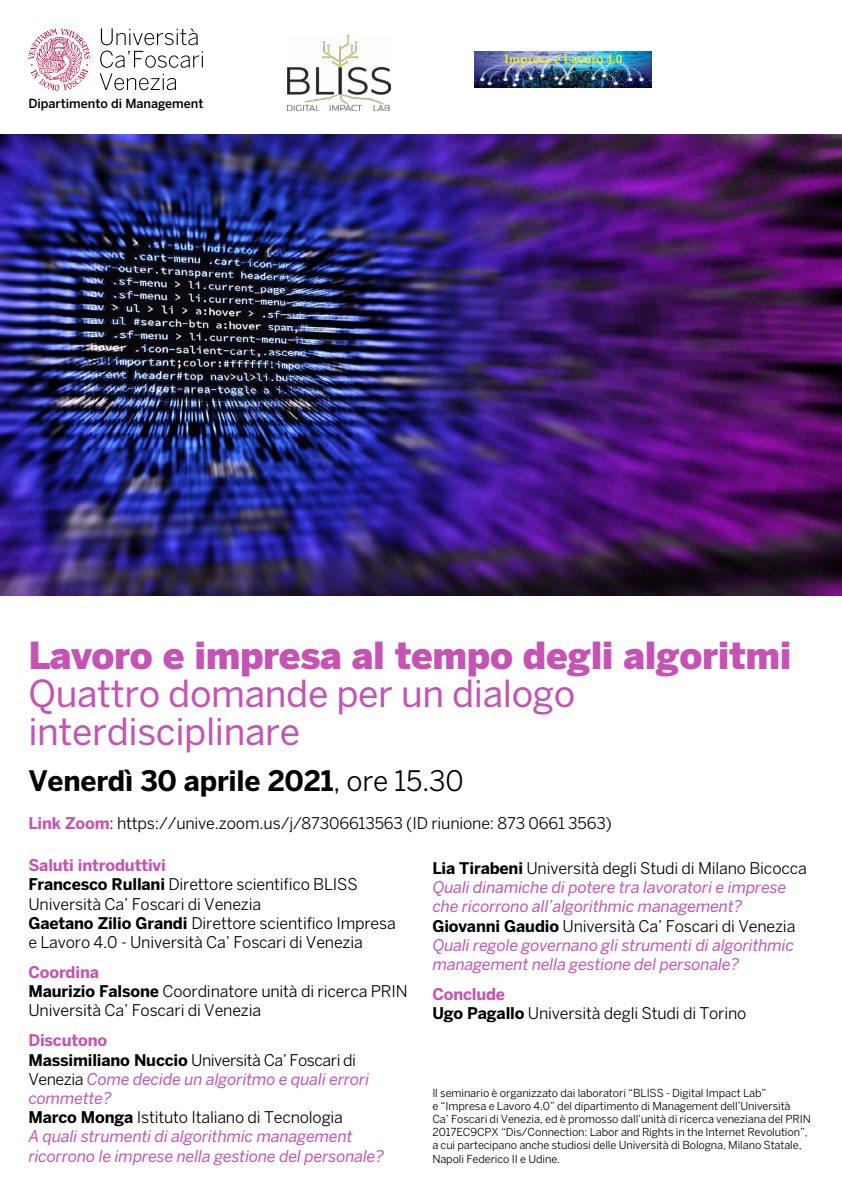
<style>
.page{position:relative;width:842px;height:1191px;background:#fff}
.page>*{position:absolute;margin:0;border:0;box-sizing:border-box;transform-origin:0 0}
.t1{font:37px/38px "Benton Sans";letter-spacing:-.01em;color:#c652b4}
.t2{font:900 37px "Benton Sans";letter-spacing:-.01em;color:#c652b4}
.t3{font:700 28px "Benton Sans";letter-spacing:-.01em;color:#000}
.t4{font:italic 16px/19.2px "Benton Sans";letter-spacing:-.01em;color:#c652b4}
.t5{font:16px/19.2px "Benton Sans";letter-spacing:-.01em;color:#000}
.t6{font:500 12.5px "Benton Sans";color:#000}
.t7{font:11px/13.2px "Benton Sans";letter-spacing:-.01em;color:#000}
.s1{font-weight:400}
.s2{font-weight:700;color:#c652b4}
.s3{font-weight:700}
.s4{font-weight:700;font-style:normal}
.s5{font-weight:700;font-style:normal;color:#000}
.s6{font-style:normal;color:#000}
</style>
<div class="page">
<img style="left:288px;top:35px;width:103px;height:75px">
<img style="left:475px;top:52px;width:177px;height:35px">
<svg style="left:100px;top:51px;width:103px;height:39px"></svg>
<svg style="left:101px;top:28px;width:97px;height:17px"></svg>
<svg style="left:28px;top:29px;width:62px;height:62px"></svg>
<img style="left:0;top:135px;width:842px;height:460px">
<p class="t6" style="left:28px;top:96px;width:177px">Dipartimento di Management</p>
<h1 class="t2" style="left:28px;top:633px;width:765px">Lavoro e impresa al tempo degli algoritmi</h1>
<h1 class="t1" style="left:28px;top:673px;width:549px">Quattro domande per un dialogo interdisciplinare</h1>
<h2 class="t3" style="left:28px;top:763px;width:437px">Venerdì 30 aprile 2021<span class="s1">, ore 15.30</span></h2>
<p class="t5" style="left:28px;top:813px;width:585px"><span class="s2">Link Zoom</span>: https://unive.zoom.us/j/87306613563 (ID riunione: 873 0661 3563)</p>
<p class="t5" style="left:28px;top:855px;width:369px"><span class="s2">Saluti introduttivi<br></span><span class="s3">Francesco Rullani</span> Direttore scientifico BLISS Università Ca’ Foscari di Venezia<br><span class="s3">Gaetano Zilio Grandi</span> Direttore scientifico Impresa e Lavoro 4.0 - Università Ca’ Foscari di Venezia</p>
<p class="t5" style="left:28px;top:962px;width:381px"><span class="s2">Coordina<br></span><span class="s3">Maurizio Falsone</span> Coordinatore unità di ricerca PRIN<br>Università Ca’ Foscari di Venezia</p>
<p class="t4" style="left:28px;top:1030px;width:357px"><span class="s4">Discutono<br></span><span class="s5">Massimiliano Nuccio</span> <span class="s6">Università Ca’ Foscari di Venezia</span> Come decide un algoritmo e quali errori commette?<br><span class="s5">Marco Monga</span> <span class="s6">Istituto Italiano di Tecnologia<br></span>A quali strumenti di algorithmic management ricorrono le imprese nella gestione del personale?</p>
<p class="t4" style="left:432px;top:858px;width:376px"><span class="s5">Lia Tirabeni</span> <span class="s6">Università degli Studi di Milano Bicocca </span>Quali dinamiche di potere tra lavoratori e imprese che ricorrono all’algorithmic management?<br><span class="s5">Giovanni Gaudio</span> <span class="s6">Università Ca’ Foscari di Venezia </span>Quali regole governano gli strumenti di algorithmic management nella gestione del personale?</p>
<p class="t5" style="left:432px;top:984px;width:316px"><span class="s2">Conclude<br></span><span class="s3">Ugo Pagallo</span> Università degli Studi di Torino</p>
<p class="t7" style="left:432px;top:1085px;width:380px">Il seminario è organizzato dai laboratori “BLISS - Digital Impact Lab”<br>e “Impresa e Lavoro 4.0” del dipartimento di Management dell’Università<br>Ca’ Foscari di Venezia, ed è promosso dall’unità di ricerca veneziana del PRIN 2017EC9CPX “Dis/Connection: Labor and Rights in the Internet Revolution”, a cui partecipano anche studiosi delle Università di Bologna, Milano Statale, Napoli Federico II e Udine.</p>
</div>
